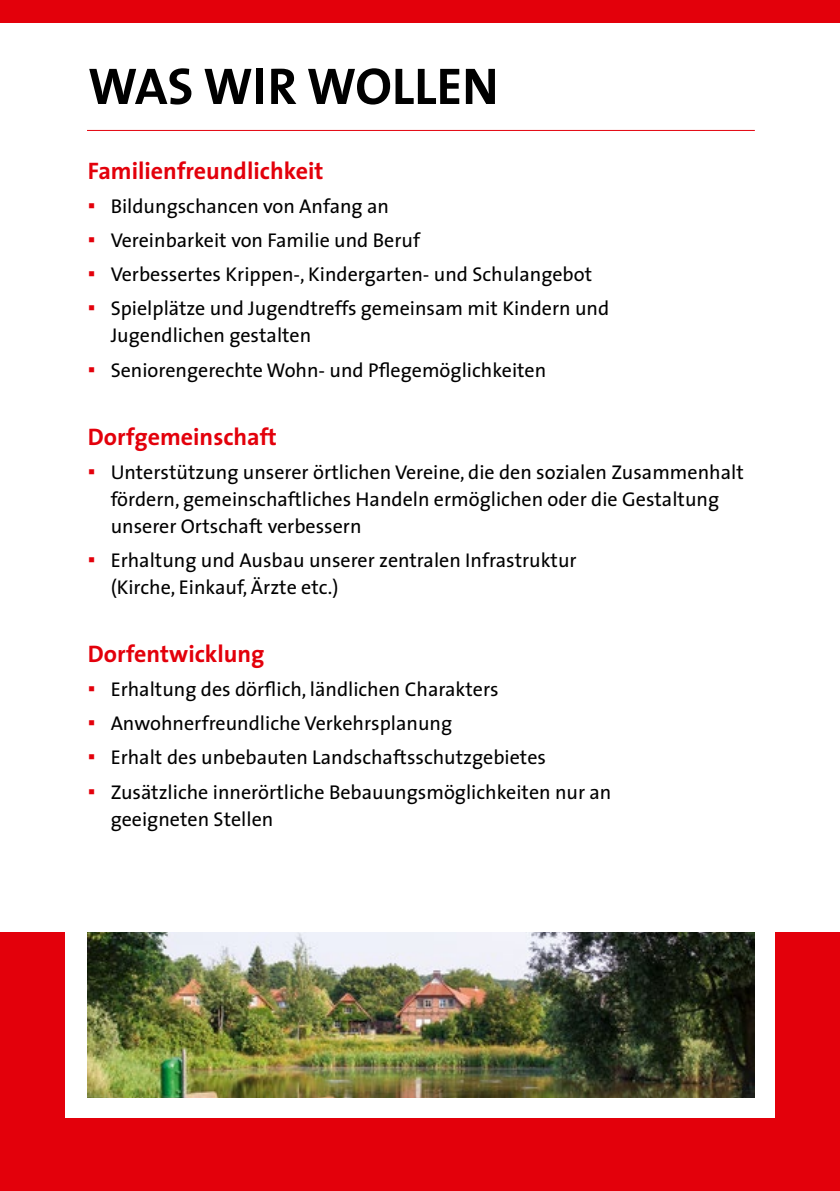
<style>
.page{position:relative;width:840px;height:1191px;background:#fff}
.page>*{position:absolute;margin:0;border:0;box-sizing:border-box;transform-origin:0 0}
.t1{font:700 52px "The Sans";color:#000}
.t2{font:700 24px "The Sans";color:#e3000b}
.t3{font:20px/27px "The Sans";color:#000}
.s1{font-family:"Arial";font-size:22px;color:#e3000b}
</style>
<div class="page">
<div style="left:0;top:933px;width:839px;height:258px;background:#e3000b"></div>
<div style="left:65px;top:34px;width:709px;height:1083px;background:#fff"></div>
<hr style="left:87px;top:130px;width:667px;height:1px;background:#e3000b">
<div style="left:0;top:0;width:839px;height:23px;background:#e3000b"></div>
<img style="left:88px;top:933px;width:666px;height:164px">
<h1 class="t1" style="left:88px;top:43px;width:412px">WAS WIR WOLLEN</h1>
<p class="t2" style="left:88px;top:151px;width:237px">Familienfreundlichkeit</p>
<p class="t3" style="left:88px;top:192px;width:302px"><span class="s1">▪</span> Bildungschancen von Anfang an</p>
<p class="t3" style="left:88px;top:226px;width:333px"><span class="s1">▪</span> Vereinbarkeit von Familie und Beruf</p>
<p class="t3" style="left:88px;top:260px;width:505px"><span class="s1">▪</span> Verbessertes Krippen-, Kindergarten- und Schulangebot</p>
<p class="t3" style="left:111px;top:294px;width:500px;text-indent:-23px"><span class="s1">▪</span> Spielplätze und Jugendtreffs gemeinsam mit Kindern und<br>Jugendlichen gestalten</p>
<p class="t3" style="left:88px;top:356px;width:459px"><span class="s1">▪</span> Seniorengerechte Wohn- und Pflegemöglichkeiten</p>
<p class="t2" style="left:88px;top:416px;width:190px">Dorfgemeinschaft</p>
<p class="t3" style="left:111px;top:458px;width:634px;text-indent:-23px"><span class="s1">▪</span> Unterstützung unserer örtlichen Vereine, die den sozialen Zusammenhalt fördern, gemeinschaftliches Handeln ermöglichen oder die Gestaltung unserer Ortschaft verbessern</p>
<p class="t3" style="left:111px;top:546px;width:467px;text-indent:-23px"><span class="s1">▪</span> Erhaltung und Ausbau unserer zentralen Infrastruktur (Kirche, Einkauf, Ärzte etc.)</p>
<p class="t2" style="left:88px;top:634px;width:178px">Dorfentwicklung</p>
<p class="t3" style="left:88px;top:675px;width:412px"><span class="s1">▪</span> Erhaltung des dörflich, ländlichen Charakters</p>
<p class="t3" style="left:88px;top:709px;width:365px"><span class="s1">▪</span> Anwohnerfreundliche Verkehrsplanung</p>
<p class="t3" style="left:88px;top:743px;width:459px"><span class="s1">▪</span> Erhalt des unbebauten Landschaftsschutzgebietes</p>
<p class="t3" style="left:111px;top:777px;width:502px;text-indent:-23px"><span class="s1">▪</span> Zusätzliche innerörtliche Bebauungsmöglichkeiten nur an geeigneten Stellen</p>
</div>
